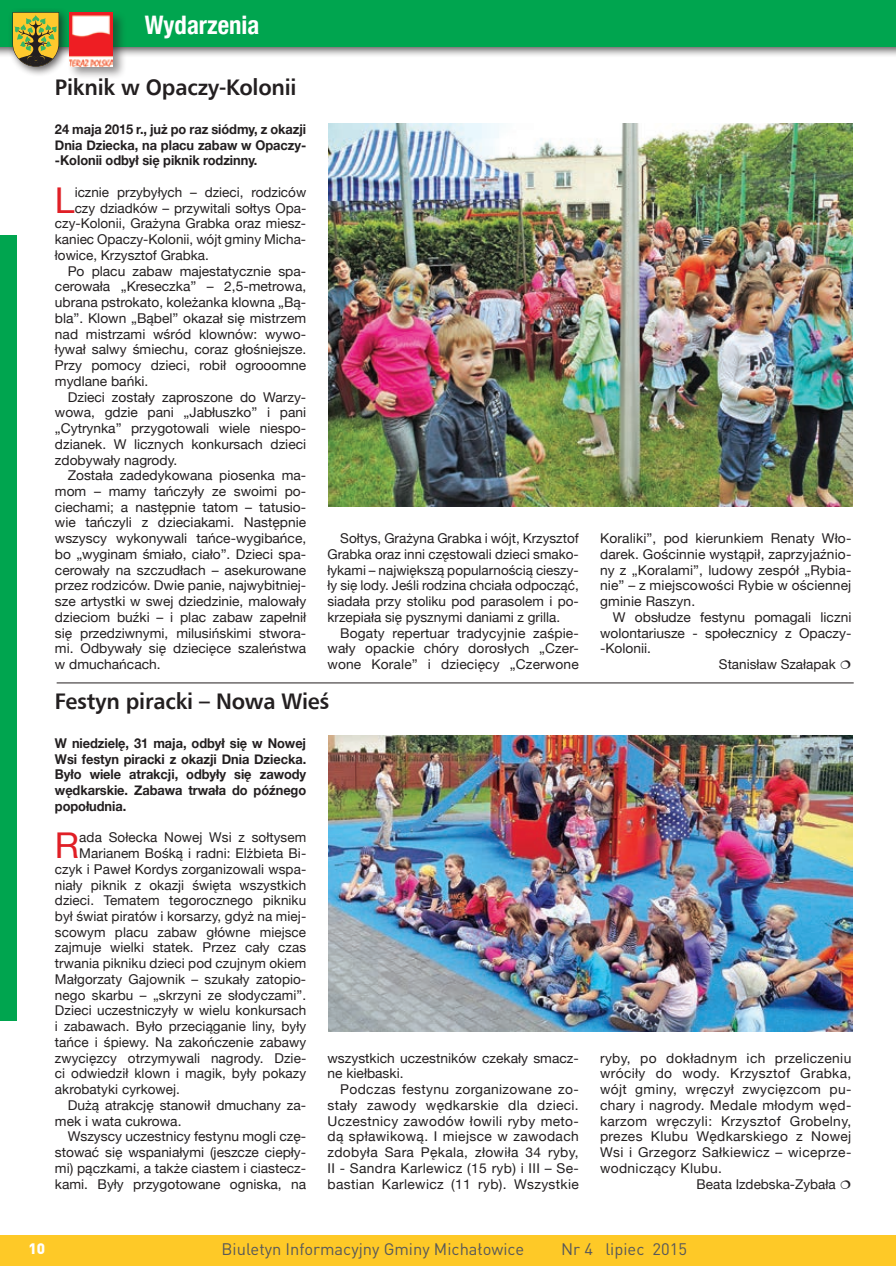
<style>
.page{position:relative;width:896px;height:1266px;background:#fff}
.page>*{position:absolute;margin:0;border:0;box-sizing:border-box;transform-origin:0 0}
.t1{font:35.55px "Helvetica Neue";color:#e01f26}
.t2{font:700 condensed 25.5px "Helvetica Neue LT Com";color:#fff}
.t3{font:700 22.5px "Humnst 777 EU";letter-spacing:-.01em;color:#231f20;scale:.96 1}
.t4{font:16.5px "DIN Pro";color:#57585a}
.t5{font:900 15px "DIN";color:#fff}
.t6{font:13.5px/15.8px "Helvetica Neue";color:#231f20;text-align:justify}
.t7{font:700 13.5px/15.8px "Helvetica Neue";letter-spacing:-.005em;color:#231f20;text-align:justify;scale:.95 1}
.t8{font:13.5px "Helvetica Neue";letter-spacing:.025em;color:#231f20}
</style>
<div class="page">
<div style="left:0;top:235px;width:17px;height:785px;background:#00a54f"></div>
<div style="left:0;top:0;width:895px;height:58px;background:#231f20;opacity:.75"></div>
<div style="left:0;top:0;width:895px;height:47px;background:#00a54f"></div>
<div style="left:0;top:1234px;width:895px;height:31px;background:#fec927"></div>
<div style="left:8px;top:8px;width:62px;height:69px;background:#231f20;opacity:.75"></div>
<svg style="left:13px;top:13px;width:46px;height:53px;background:#ac9e3c"></svg>
<div style="left:67px;top:10px;width:60px;height:70px;background:#231f20;opacity:.5"></div>
<img style="left:69px;top:13px;width:44px;height:53px">
<hr style="left:57px;top:682px;width:796px;height:1px;background:#231f20">
<img style="left:328px;top:123px;width:524px;height:383px">
<img style="left:328px;top:735px;width:524px;height:296px">
<h2 class="t2" style="left:145px;top:10px;width:116px">Wydarzenia</h2>
<h2 class="t2" style="left:175px;top:10px;width:45px">bo y</h2>
<h3 class="t3" style="left:55px;top:73px;width:253px">Piknik w Opaczy-Kolonii</h3>
<p class="t7" style="left:55px;top:120px;width:266px">24 maja 2015 r., już po raz siódmy, z okazji Dnia Dziecka, na placu zabaw w Opaczy--Kolonii odbył się piknik rodzinny.</p>
<h1 class="t1" style="left:55px;top:170px;width:21px">L</h1>
<p class="t6" style="left:75px;top:183px;width:233px">icznie przybyłych – dzieci, rodziców</p>
<p class="t6" style="left:75px;top:199px;width:233px">czy dziadków – przywitali sołtys Opa-</p>
<p class="t6" style="left:55px;top:215px;width:253px">czy-Kolonii, Grażyna Grabka oraz miesz-</p>
<p class="t6" style="left:55px;top:230px;width:253px">kaniec Opaczy-Kolonii, wójt gminy Micha-</p>
<p class="t6" style="left:55px;top:246px;width:155px">łowice, Krzysztof Grabka.</p>
<p class="t6" style="left:68px;top:262px;width:240px">Po placu zabaw majestatycznie spa-</p>
<p class="t6" style="left:55px;top:278px;width:253px">cerowała „Kreseczka” – 2,5-metrowa,</p>
<p class="t6" style="left:55px;top:293px;width:253px">ubrana pstrokato, koleżanka klowna „Bą-</p>
<p class="t6" style="left:55px;top:309px;width:253px">bla”. Klown „Bąbel” okazał się mistrzem</p>
<p class="t6" style="left:55px;top:325px;width:253px">nad mistrzami wśród klownów: wywo-</p>
<p class="t6" style="left:55px;top:341px;width:253px">ływał salwy śmiechu, coraz głośniejsze.</p>
<p class="t6" style="left:55px;top:356px;width:253px">Przy pomocy dzieci, robił ogrooomne</p>
<p class="t6" style="left:55px;top:372px;width:95px">mydlane bańki.</p>
<p class="t6" style="left:68px;top:388px;width:240px">Dzieci zostały zaproszone do Warzy-</p>
<p class="t6" style="left:55px;top:403px;width:253px">wowa, gdzie pani „Jabłuszko” i pani</p>
<p class="t6" style="left:55px;top:419px;width:253px">„Cytrynka” przygotowali wiele niespo-</p>
<p class="t6" style="left:55px;top:435px;width:253px">dzianek. W licznych konkursach dzieci</p>
<p class="t6" style="left:55px;top:451px;width:124px">zdobywały nagrody.</p>
<p class="t6" style="left:68px;top:466px;width:240px">Została zadedykowana piosenka ma-</p>
<p class="t6" style="left:55px;top:482px;width:253px">mom – mamy tańczyły ze swoimi po-</p>
<p class="t6" style="left:55px;top:498px;width:253px">ciechami; a następnie tatom – tatusio-</p>
<p class="t6" style="left:55px;top:514px;width:253px">wie tańczyli z dzieciakami. Następnie</p>
<p class="t6" style="left:55px;top:529px;width:253px">wszyscy wykonywali tańce-wygibańce,</p>
<p class="t6" style="left:55px;top:545px;width:253px">bo „wyginam śmiało, ciało”. Dzieci spa-</p>
<p class="t6" style="left:55px;top:561px;width:253px">cerowały na szczudłach – asekurowane</p>
<p class="t6" style="left:55px;top:577px;width:253px">przez rodziców. Dwie panie, najwybitniej-</p>
<p class="t6" style="left:55px;top:592px;width:253px">sze artystki w swej dziedzinie, malowały</p>
<p class="t6" style="left:55px;top:608px;width:253px">dzieciom buźki – i plac zabaw zapełnił</p>
<p class="t6" style="left:55px;top:624px;width:253px">się przedziwnymi, milusińskimi stwora-</p>
<p class="t6" style="left:55px;top:639px;width:253px">mi. Odbywały się dziecięce szaleństwa</p>
<p class="t6" style="left:55px;top:655px;width:107px">w dmuchańcach.</p>
<p class="t6" style="left:327px;top:529px;width:253px;text-indent:13px">Sołtys, Grażyna Grabka i wójt, Krzysztof Grabka oraz inni częstowali dzieci smako&shy;łykami – największą popularnością cieszy&shy;ły się lody. Jeśli rodzina chciała odpocząć, siadała przy stoliku pod parasolem i po&shy;krzepiała się pysznymi daniami z grilla.</p>
<p class="t6" style="left:327px;top:624px;width:253px;text-indent:13px">Bogaty repertuar tradycyjnie zaśpie&shy;wały opackie chóry dorosłych „Czer&shy;wone Korale” i dziecięcy „Czerwone</p>
<h3 class="t3" style="left:55px;top:686px;width:287px">Festyn piracki – Nowa Wieś</h3>
<p class="t7" style="left:55px;top:734px;width:266px">W niedzielę, 31 maja, odbył się w Nowej Wsi festyn piracki z okazji Dnia Dziecka.<br>Było wiele atrakcji, odbyły się zawody wędkarskie. Zabawa trwała do późnego popołudnia.</p>
<h1 class="t1" style="left:55px;top:815px;width:26px">R</h1>
<p class="t6" style="left:79px;top:828px;width:228px">ada Sołecka Nowej Wsi z sołtysem</p>
<p class="t6" style="left:79px;top:844px;width:228px">Marianem Bośką i radni: Elżbieta Bi-</p>
<p class="t6" style="left:55px;top:860px;width:253px">czyk i Paweł Kordys zorganizowali wspa-</p>
<p class="t6" style="left:55px;top:875px;width:253px">niały piknik z okazji święta wszystkich</p>
<p class="t6" style="left:55px;top:891px;width:253px">dzieci. Tematem tegorocznego pikniku</p>
<p class="t6" style="left:55px;top:907px;width:253px">był świat piratów i korsarzy, gdyż na miej-</p>
<p class="t6" style="left:55px;top:923px;width:253px">scowym placu zabaw główne miejsce</p>
<p class="t6" style="left:55px;top:938px;width:253px">zajmuje wielki statek. Przez cały czas</p>
<p class="t6" style="left:55px;top:954px;width:253px">trwania pikniku dzieci pod czujnym okiem</p>
<p class="t6" style="left:55px;top:970px;width:253px">Małgorzaty Gajownik – szukały zatopio-</p>
<p class="t6" style="left:55px;top:985px;width:253px">nego skarbu – „skrzyni ze słodyczami”.</p>
<p class="t6" style="left:55px;top:1001px;width:253px">Dzieci uczestniczyły w wielu konkursach</p>
<p class="t6" style="left:55px;top:1017px;width:253px">i zabawach. Było przeciąganie liny, były</p>
<p class="t6" style="left:55px;top:1033px;width:253px">tańce i śpiewy. Na zakończenie zabawy</p>
<p class="t6" style="left:55px;top:1048px;width:253px">zwycięzcy otrzymywali nagrody. Dzie-</p>
<p class="t6" style="left:55px;top:1064px;width:253px">ci odwiedził klown i magik, były pokazy</p>
<p class="t6" style="left:55px;top:1080px;width:127px">akrobatyki cyrkowej.</p>
<p class="t6" style="left:68px;top:1096px;width:240px">Dużą atrakcję stanowił dmuchany za-</p>
<p class="t6" style="left:55px;top:1111px;width:128px">mek i wata cukrowa.</p>
<p class="t6" style="left:68px;top:1127px;width:240px">Wszyscy uczestnicy festynu mogli czę-</p>
<p class="t6" style="left:55px;top:1143px;width:253px">stować się wspaniałymi (jeszcze ciepły-</p>
<p class="t6" style="left:55px;top:1159px;width:253px">mi) pączkami, a także ciastem i ciastecz-</p>
<p class="t6" style="left:55px;top:1174px;width:253px">kami. Były przygotowane ogniska, na</p>
<p class="t6" style="left:327px;top:1048px;width:253px">wszystkich uczestników czekały smacz&shy;ne kiełbaski.</p>
<p class="t6" style="left:327px;top:1080px;width:253px;text-indent:13px">Podczas festynu zorganizowane zo&shy;stały zawody wędkarskie dla dzieci.<br>Uczestnicy zawodów łowili ryby meto&shy;dą spławikową. I miejsce w zawodach zdobyła Sara Pękala, złowiła 34 ryby, II - Sandra Karlewicz (15 ryb) i III – Se&shy;bastian Karlewicz (11 ryb). Wszystkie</p>
<p class="t6" style="left:600px;top:529px;width:253px">Koraliki”, pod kierunkiem Renaty Wło&shy;darek. Gościnnie wystąpił, zaprzyjaźnio&shy;ny z „Koralami”, ludowy zespół „Rybia&shy;nie” – z miejscowości Rybie w ościennej gminie Raszyn.</p>
<p class="t6" style="left:612px;top:608px;width:240px">W obsłudze festynu pomagali liczni</p>
<p class="t6" style="left:600px;top:624px;width:253px">wolontariusze - społecznicy z Opaczy-</p>
<p class="t6" style="left:600px;top:639px;width:53px">-Kolonii.</p>
<p class="t6" style="left:718px;top:655px;width:118px">Stanisław Szałapak</p>
<p class="t8" style="left:600px;top:1046px;width:253px">ryby, po dokładnym ich przeliczeniu</p>
<p class="t8" style="left:600px;top:1061px;width:253px">wróciły do wody. Krzysztof Grabka,</p>
<p class="t8" style="left:600px;top:1077px;width:253px">wójt gminy, wręczył zwycięzcom pu-</p>
<p class="t8" style="left:600px;top:1093px;width:253px">chary i nagrody. Medale młodym węd-</p>
<p class="t8" style="left:600px;top:1109px;width:253px">karzom wręczyli: Krzysztof Grobelny,</p>
<p class="t8" style="left:600px;top:1124px;width:253px">prezes Klubu Wędkarskiego z Nowej</p>
<p class="t8" style="left:600px;top:1140px;width:253px">Wsi i Grzegorz Sałkiewicz – wiceprze-</p>
<p class="t8" style="left:600px;top:1156px;width:123px">wodniczący Klubu.</p>
<p class="t6" style="left:696px;top:1174px;width:140px">Beata Izdebska-Zybała</p>
<p class="t5" style="left:28px;top:1238px;width:18px">10</p>
<p class="t4" style="left:221px;top:1237px;width:304px">Biuletyn Informacyjny Gminy Michałowice</p>
<p class="t4" style="left:561px;top:1237px;width:127px">Nr 4 lipiec 2015</p>
</div>
